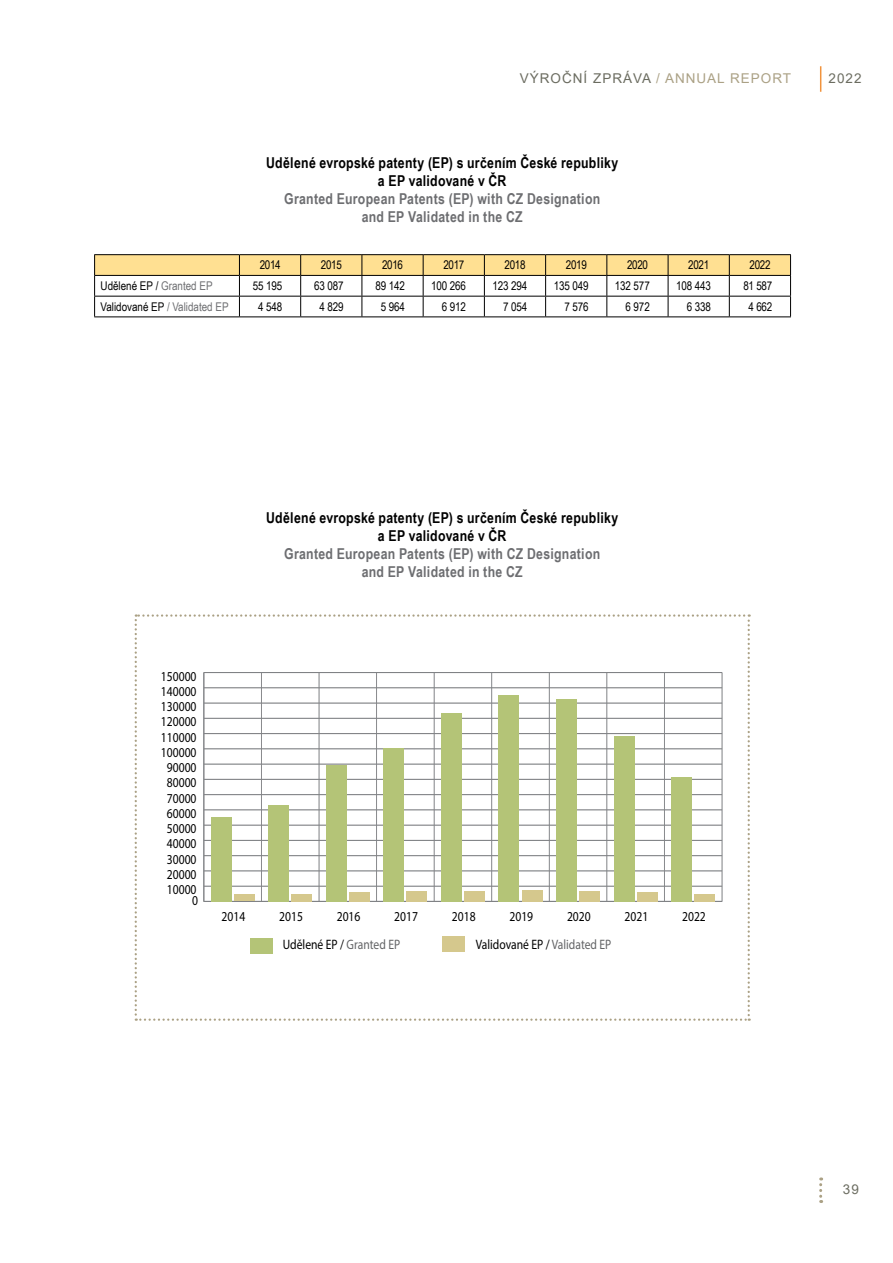
<style>
.page{position:relative;width:893px;height:1263px;background:#fff}
.page>*{position:absolute;margin:0;border:0;box-sizing:border-box;transform-origin:0 0}
.nadpisek_Tabulky_cj{font:700 15px/18px "Arial Narrow";letter-spacing:.02em;color:#000;text-align:center}
.nadpisek_Tabulky_aj{font:700 15px/18px "Arial Narrow";letter-spacing:.02em;color:#6d6e71;text-align:center}
.t1{font:13.65px "Myriad Pro";color:#000;scale:.85 1}
.t2{font:13.5px "Arial";letter-spacing:.075em;color:#6b6c60}
.tabulka{font:12px "Arial Narrow";letter-spacing:-.01em;color:#000}
.s1{color:#aba185}
.s2{color:#6d6e71}
.s3{color:#636466}
</style>
<div class="page">
<svg style="left:819px;top:1177px;width:3px;height:26px"></svg>
<svg style="left:820px;top:66px;width:1px;height:26px"></svg>
<svg style="left:135px;top:614px;width:615px;height:407px"></svg>
<hr style="left:94px;top:316px;width:145px;height:1px;background:#000">
<hr style="left:239px;top:316px;width:62px;height:1px;background:#000">
<hr style="left:301px;top:316px;width:61px;height:1px;background:#000">
<hr style="left:362px;top:316px;width:61px;height:1px;background:#000">
<hr style="left:423px;top:316px;width:61px;height:1px;background:#000">
<hr style="left:484px;top:316px;width:62px;height:1px;background:#000">
<hr style="left:546px;top:316px;width:61px;height:1px;background:#000">
<hr style="left:607px;top:316px;width:61px;height:1px;background:#000">
<hr style="left:668px;top:316px;width:61px;height:1px;background:#000">
<hr style="left:729px;top:316px;width:62px;height:1px;background:#000">
<hr style="left:94px;top:254px;width:145px;height:1px;background:#000">
<hr style="left:239px;top:254px;width:62px;height:1px;background:#000">
<hr style="left:301px;top:254px;width:61px;height:1px;background:#000">
<hr style="left:362px;top:254px;width:61px;height:1px;background:#000">
<hr style="left:423px;top:254px;width:61px;height:1px;background:#000">
<hr style="left:484px;top:254px;width:62px;height:1px;background:#000">
<hr style="left:546px;top:254px;width:61px;height:1px;background:#000">
<hr style="left:607px;top:254px;width:61px;height:1px;background:#000">
<hr style="left:668px;top:254px;width:61px;height:1px;background:#000">
<hr style="left:729px;top:254px;width:62px;height:1px;background:#000">
<svg style="left:94px;top:255px;width:697px;height:61px"></svg>
<p class="t2" style="left:520px;top:69px;width:273px">VÝROČNÍ ZPRÁVA <span class="s1">/ ANNUAL REPORT</span></p>
<p class="t2" style="left:828px;top:69px;width:35px">2022</p>
<p class="nadpisek_Tabulky_cj" style="left:266px;top:153px;width:354px">Udělené evropské patenty (EP) s určením České republiky a EP validované v ČR</p>
<p class="nadpisek_Tabulky_aj" style="left:284px;top:189px;width:318px">Granted European Patents (EP) with CZ Designation and EP Validated in the CZ</p>
<p class="tabulka" style="left:260px;top:256px;width:22px">2014</p>
<p class="tabulka" style="left:321px;top:256px;width:22px">2015</p>
<p class="tabulka" style="left:382px;top:256px;width:22px">2016</p>
<p class="tabulka" style="left:443px;top:256px;width:22px">2017</p>
<p class="tabulka" style="left:505px;top:256px;width:22px">2018</p>
<p class="tabulka" style="left:566px;top:256px;width:22px">2019</p>
<p class="tabulka" style="left:627px;top:256px;width:22px">2020</p>
<p class="tabulka" style="left:688px;top:256px;width:22px">2021</p>
<p class="tabulka" style="left:749px;top:256px;width:22px">2022</p>
<p class="tabulka" style="left:101px;top:277px;width:113px">Udělené EP / <span class="s2">Granted EP</span></p>
<p class="tabulka" style="left:253px;top:277px;width:31px">55 195</p>
<p class="tabulka" style="left:314px;top:277px;width:31px">63 087</p>
<p class="tabulka" style="left:375px;top:277px;width:31px">89 142</p>
<p class="tabulka" style="left:431px;top:277px;width:36px">100 266</p>
<p class="tabulka" style="left:492px;top:277px;width:36px">123 294</p>
<p class="tabulka" style="left:554px;top:277px;width:36px">135 049</p>
<p class="tabulka" style="left:615px;top:277px;width:36px">132 577</p>
<p class="tabulka" style="left:676px;top:277px;width:36px">108 443</p>
<p class="tabulka" style="left:743px;top:277px;width:30px">81 587</p>
<p class="tabulka" style="left:101px;top:298px;width:130px">Validované EP <span class="s2">/ Validated EP</span></p>
<p class="tabulka" style="left:258px;top:298px;width:26px">4 548</p>
<p class="tabulka" style="left:319px;top:298px;width:26px">4 829</p>
<p class="tabulka" style="left:381px;top:298px;width:26px">5 964</p>
<p class="tabulka" style="left:442px;top:298px;width:26px">6 912</p>
<p class="tabulka" style="left:503px;top:298px;width:26px">7 054</p>
<p class="tabulka" style="left:564px;top:298px;width:26px">7 576</p>
<p class="tabulka" style="left:626px;top:298px;width:26px">6 972</p>
<p class="tabulka" style="left:687px;top:298px;width:26px">6 338</p>
<p class="tabulka" style="left:749px;top:298px;width:25px">4 662</p>
<p class="nadpisek_Tabulky_cj" style="left:266px;top:508px;width:354px">Udělené evropské patenty (EP) s určením České republiky a EP validované v ČR</p>
<p class="nadpisek_Tabulky_aj" style="left:284px;top:544px;width:318px">Granted European Patents (EP) with CZ Designation and EP Validated in the CZ</p>
<p class="t1" style="left:161px;top:668px;width:43px">150000</p>
<p class="t1" style="left:161px;top:683px;width:43px">140000</p>
<p class="t1" style="left:161px;top:698px;width:43px">130000</p>
<p class="t1" style="left:161px;top:713px;width:43px">120000</p>
<p class="t1" style="left:161px;top:729px;width:43px">110000</p>
<p class="t1" style="left:161px;top:744px;width:43px">100000</p>
<p class="t1" style="left:167px;top:759px;width:36px">90000</p>
<p class="t1" style="left:167px;top:774px;width:36px">80000</p>
<p class="t1" style="left:167px;top:790px;width:36px">70000</p>
<p class="t1" style="left:167px;top:805px;width:36px">60000</p>
<p class="t1" style="left:167px;top:820px;width:36px">50000</p>
<p class="t1" style="left:167px;top:835px;width:36px">40000</p>
<p class="t1" style="left:167px;top:851px;width:36px">30000</p>
<p class="t1" style="left:167px;top:866px;width:36px">20000</p>
<p class="t1" style="left:167px;top:881px;width:36px">10000</p>
<p class="t1" style="left:192px;top:892px;width:8px">0</p>
<p class="t1" style="left:222px;top:908px;width:29px">2014</p>
<p class="t1" style="left:279px;top:908px;width:29px">2015</p>
<p class="t1" style="left:337px;top:908px;width:29px">2016</p>
<p class="t1" style="left:394px;top:908px;width:29px">2017</p>
<p class="t1" style="left:452px;top:908px;width:29px">2018</p>
<p class="t1" style="left:509px;top:908px;width:29px">2019</p>
<p class="t1" style="left:567px;top:908px;width:29px">2020</p>
<p class="t1" style="left:625px;top:908px;width:29px">2021</p>
<p class="t1" style="left:682px;top:908px;width:29px">2022</p>
<p class="t1" style="left:283px;top:936px;width:140px">Udělené EP / <span class="s3">Granted EP</span></p>
<p class="t1" style="left:476px;top:936px;width:161px">Validované EP / <span class="s3">Validated EP</span></p>
<p class="t2" style="left:843px;top:1179px;width:18px">39</p>
</div>
